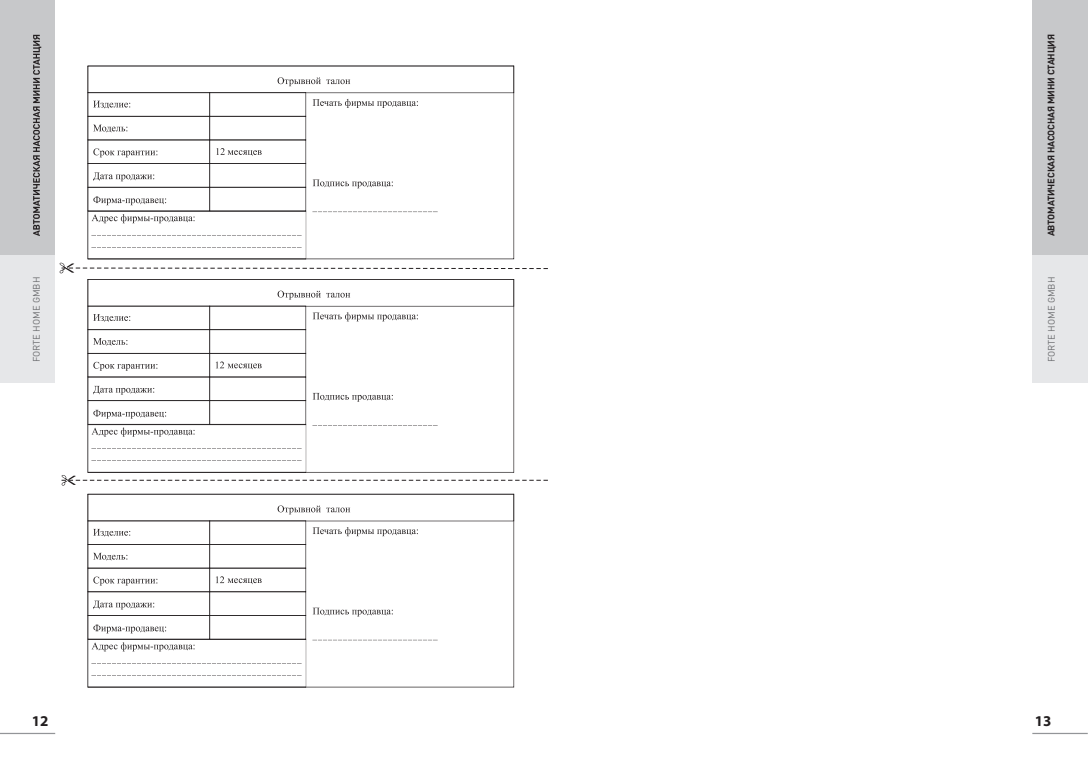
<style>
.page{position:relative;width:1088px;height:780px;background:#fff}
.page>*{position:absolute;margin:0;border:0;box-sizing:border-box;transform-origin:0 0}
.t1{font:700 15px "Myriad Pro";color:#231f20}
.t2{font:700 9.38px "DIN Pro";letter-spacing:-.02em;color:#231f20}
.t3{font:9.38px "DIN Pro";color:#6c6d70}
</style>
<div class="page">
<hr style="left:1032px;top:732px;width:56px;height:2px;background:#939598">
<hr style="left:0;top:732px;width:55px;height:2px;background:#939598">
<svg style="left:62px;top:279px;width:486px;height:206px"></svg>
<svg style="left:88px;top:494px;width:426px;height:193px"></svg>
<div style="left:1032px;top:0;width:56px;height:382px;background:#e6e7e9"></div>
<div style="left:1032px;top:0;width:56px;height:255px;background:#c7c8ca"></div>
<div style="left:0;top:0;width:55px;height:382px;background:#e6e7e9"></div>
<div style="left:0;top:0;width:55px;height:255px;background:#c7c8ca"></div>
<svg style="left:33px;top:35px;width:8px;height:201px"></svg>
<svg style="left:60px;top:66px;width:488px;height:207px"></svg>
<p class="t2" style="left:1045px;top:236px;width:204px;rotate:-90deg">АВТОМАТИЧЕCКАЯ НАСОСНАЯ МИНИ СТАНЦИЯ</p>
<p class="t3" style="left:30px;top:362px;width:87px;rotate:-90deg">FORTE HOME GMBH</p>
<p class="t3" style="left:1045px;top:362px;width:87px;rotate:-90deg">FORTE HOME GMBH</p>
<h1 class="t1" style="left:32px;top:711px;width:18px">12</h1>
<h1 class="t1" style="left:1035px;top:711px;width:18px">13</h1>
</div>
